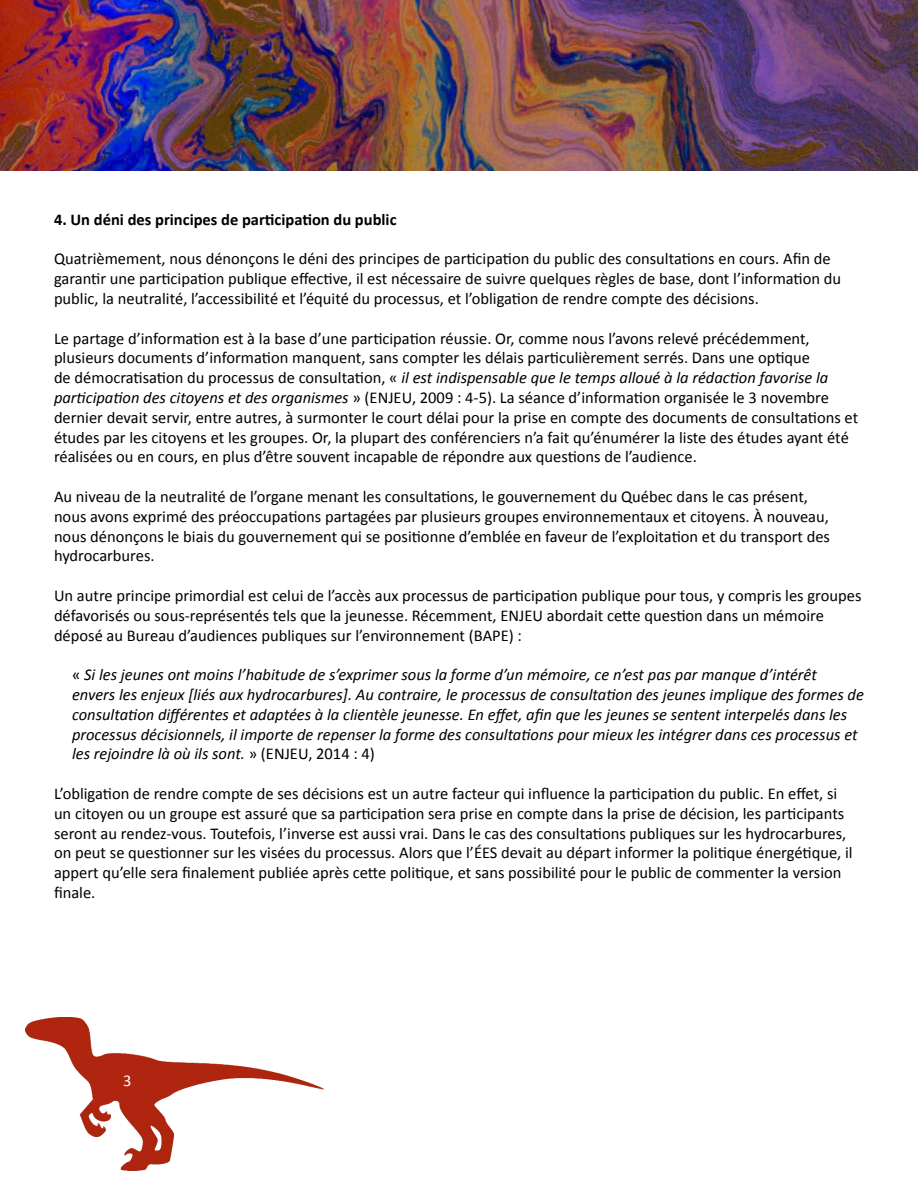
<style>
.page{position:relative;width:918px;height:1188px;background:#fff}
.page>*{position:absolute;margin:0;border:0;box-sizing:border-box;transform-origin:0 0}
.t1{font:16.5px/19.8px "Calibri";color:#000}
.t2{font:italic 16.5px/19.8px "Calibri";color:#000}
.t3{font:700 16.5px "Calibri";color:#000}
.t4{font:16.5px "Calibri";color:#fff}
.s1{font-style:italic}
.s2{font-style:normal}
</style>
<div class="page">
<img style="left:26px;top:1017px;width:297px;height:153px">
<img style="left:0;top:0;width:918px;height:171px">
<p class="t3" style="left:54px;top:209px;width:344px">4. Un déni des principes de participation du public</p>
<p class="t1" style="left:54px;top:249px;width:789px">Quatrièmement, nous dénonçons le déni des principes de participation du public des consultations en cours. Afin de garantir une participation publique effective, il est nécessaire de suivre quelques règles de base, dont l’information du public, la neutralité, l’accessibilité et l’équité du processus, et l’obligation de rendre compte des décisions.</p>
<p class="t1" style="left:54px;top:328px;width:806px">Le partage d’information est à la base d’une participation réussie. Or, comme nous l’avons relevé précédemment, plusieurs documents d’information manquent, sans compter les délais particulièrement serrés. Dans une optique<br>de démocratisation du processus de consultation, « <span class="s1">il est indispensable que le temps alloué à la rédaction favorise la participation des citoyens et des organismes</span> » (ENJEU, 2009 : 4-5). La séance d’information organisée le 3 novembre dernier devait servir, entre autres, à surmonter le court délai pour la prise en compte des documents de consultations et études par les citoyens et les groupes. Or, la plupart des conférenciers n’a fait qu’énumérer la liste des études ayant été réalisées ou en cours, en plus d’être souvent incapable de répondre aux questions de l’audience.</p>
<p class="t1" style="left:54px;top:487px;width:778px">Au niveau de la neutralité de l’organe menant les consultations, le gouvernement du Québec dans le cas présent, nous avons exprimé des préoccupations partagées par plusieurs groupes environnementaux et citoyens. À nouveau, nous dénonçons le biais du gouvernement qui se positionne d’emblée en faveur de l’exploitation et du transport des hydrocarbures.</p>
<p class="t1" style="left:54px;top:586px;width:809px">Un autre principe primordial est celui de l’accès aux processus de participation publique pour tous, y compris les groupes défavorisés ou sous-représentés tels que la jeunesse. Récemment, ENJEU abordait cette question dans un mémoire déposé au Bureau d’audiences publiques sur l’environnement (BAPE) :</p>
<p class="t2" style="left:72px;top:664px;width:794px"><span class="s2">«</span> Si les jeunes ont moins l’habitude de s’exprimer sous la forme d’un mémoire, ce n’est pas par manque d’intérêt envers les enjeux [liés aux hydrocarbures]. Au contraire, le processus de consultation des jeunes implique des formes de consultation différentes et adaptées à la clientèle jeunesse. En effet, afin que les jeunes se sentent interpelés dans les processus décisionnels, il importe de repenser la forme des consultations pour mieux les intégrer dans ces processus et les rejoindre là où ils sont. <span class="s2">» (ENJEU, 2014 : 4)</span></p>
<p class="t1" style="left:54px;top:784px;width:800px">L’obligation de rendre compte de ses décisions est un autre facteur qui influence la participation du public. En effet, si un citoyen ou un groupe est assuré que sa participation sera prise en compte dans la prise de décision, les participants seront au rendez-vous. Toutefois, l’inverse est aussi vrai. Dans le cas des consultations publiques sur les hydrocarbures, on peut se questionner sur les visées du processus. Alors que l’ÉES devait au départ informer la politique énergétique, il appert qu’elle sera finalement publiée après cette politique, et sans possibilité pour le public de commenter la version finale.</p>
<p class="t4" style="left:123px;top:1070px;width:10px">3</p>
</div>
